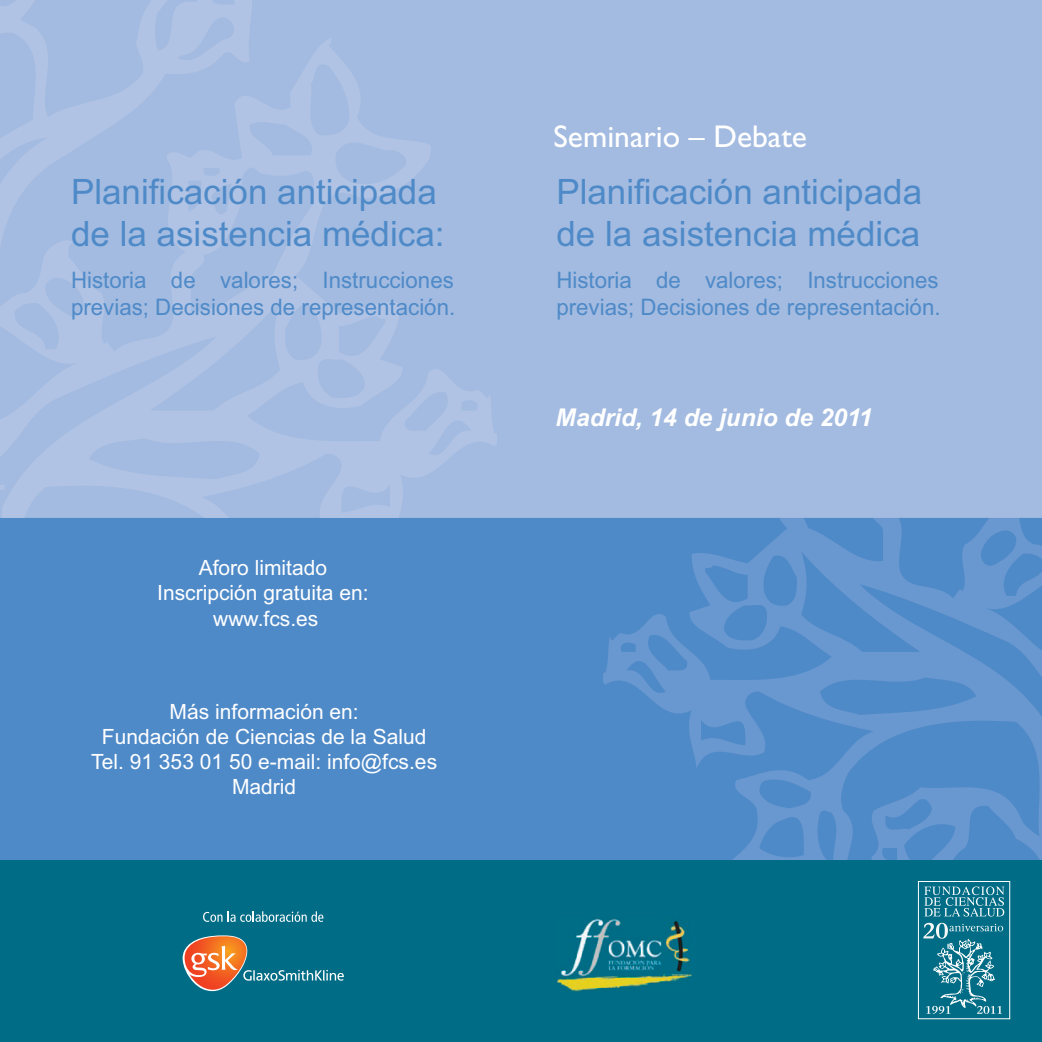
<style>
.page{position:relative;width:1042px;height:1042px;background:#fff}
.page>*{position:absolute;margin:0;border:0;box-sizing:border-box;transform-origin:0 0}
.t1{font:35px/42px "Arial";color:#4f8ac8}
.t2{font:31.5px "Gill Sans Std";color:#fff}
.t3{font:italic 700 24.5px "Arial";color:#fff}
.t4{font:22.75px/27.3px "Arial";color:#4f8ac8}
.t5{font:21px/25.2px "Arial";color:#fff;text-align:center}
</style>
<div class="page">
<div style="left:0;top:486px;width:1042px;height:385px;background:#4f8ac8"></div>
<svg style="left:603px;top:518px;width:439px;height:342px"></svg>
<div style="left:0;top:860px;width:1042px;height:182px;background:#006c85"></div>
<div style="left:0;top:0;width:1042px;height:518px;background:#a3bbe0"></div>
<svg style="left:0;top:0;width:497px;height:518px"></svg>
<img style="left:556px;top:918px;width:136px;height:74px">
<svg style="left:203px;top:912px;width:19px;height:10px"></svg>
<svg style="left:228px;top:911px;width:95px;height:11px"></svg>
<svg style="left:183px;top:935px;width:161px;height:56px"></svg>
<div style="left:918px;top:881px;width:92px;height:138px;border:1px solid #fff"></div>
<svg style="left:923px;top:886px;width:81px;height:128px"></svg>
<h1 class="t1" style="left:71px;top:175px;width:375px">Planificación anticipada de la asistencia médica:</h1>
<p class="t4" style="left:71px;top:268px;width:386px">Historia de valores; Instrucciones previas; Decisiones de representación.</p>
<p class="t5" style="left:157px;top:557px;width:213px">Aforo limitado<br>Inscripción gratuita en: www.fcs.es</p>
<p class="t5" style="left:91px;top:701px;width:347px">Más información en:<br>Fundación de Ciencias de la Salud<br>Tel. 91 353 01 50 e-mail: info@fcs.es<br>Madrid</p>
<h2 class="t2" style="left:553px;top:118px;width:255px">Seminario – Debate</h2>
<h1 class="t1" style="left:556px;top:175px;width:367px">Planificación anticipada de la asistencia médica</h1>
<p class="t4" style="left:556px;top:268px;width:386px">Historia de valores; Instrucciones previas; Decisiones de representación.</p>
<p class="t3" style="left:556px;top:403px;width:318px">Madrid, 14 de junio de 2011</p>
</div>
